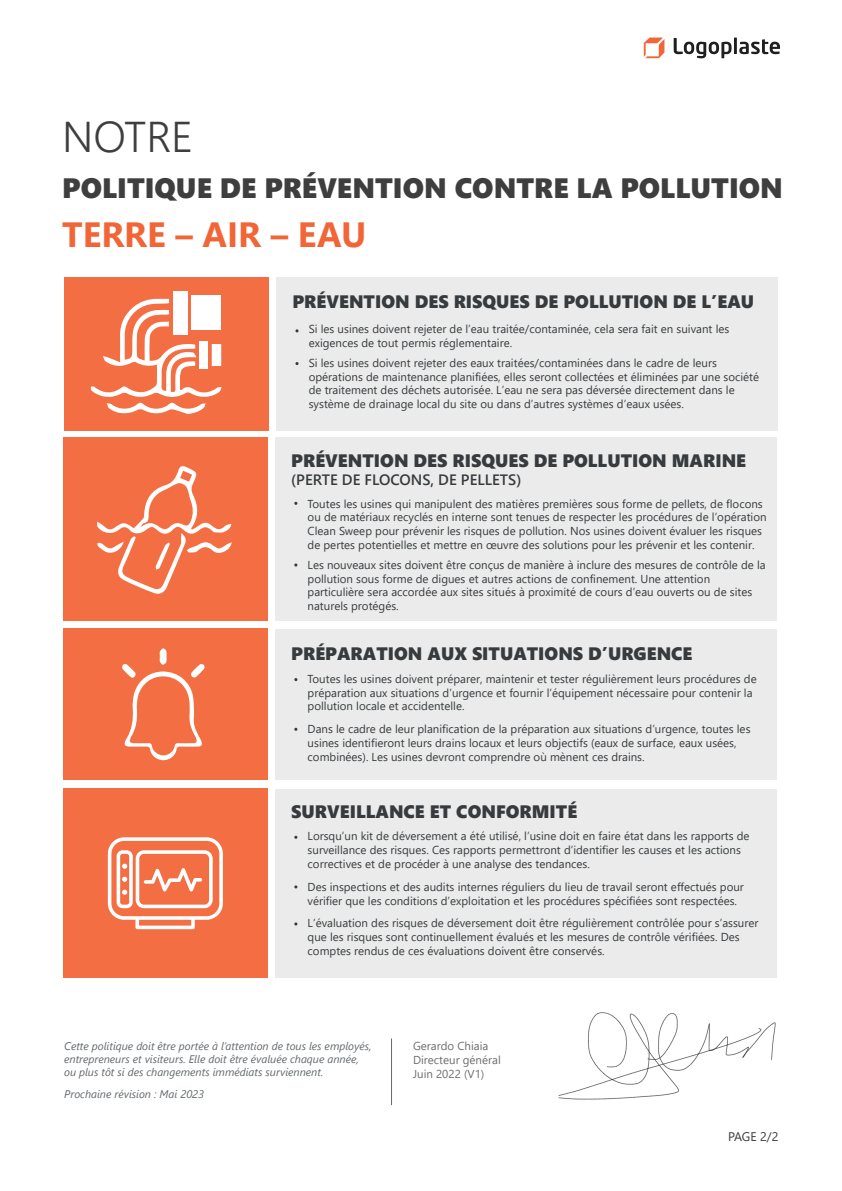
<style>
.page{position:relative;width:842px;height:1191px;background:#fff}
.page>*{position:absolute;margin:0;border:0;box-sizing:border-box;transform-origin:0 0}
.t1{font:300 43px "Segoe UI";color:#3e3e3f}
.t2{font:700 35px "Segoe UI";color:#f16537}
.t3{font:28px "Segoe UI Black";color:#3e3e3f}
.t4{font:18px "Segoe UI Black";color:#373b3e}
.t5{font:600 15px "Segoe UI";color:#373b3e}
.t6{font:12.5px "Segoe UI";color:#373b3e}
.t7{font:11.5px/13.8px "Segoe UI";color:#373b3e}
.t8{font:11.5px/13.8px "Segoe UI";color:#6c6d70}
.t9{font:italic 11px/13.2px "Segoe UI";color:#64696c}
</style>
<div class="page">
<svg style="left:673px;top:38px;width:107px;height:20px"></svg>
<svg style="left:644px;top:38px;width:20px;height:20px"></svg>
<img style="left:558px;top:1012px;width:218px;height:88px">
<div style="left:64px;top:277px;width:205px;height:153px;background:#f36e42"></div>
<div style="left:277px;top:277px;width:501px;height:153px;background:#ebebeb"></div>
<div style="left:192px;top:295px;width:29px;height:35px;background:#fff"></div>
<div style="left:173px;top:291px;width:15px;height:43px;background:#fff"></div>
<svg style="left:91px;top:299px;width:131px;height:115px"></svg>
<div style="left:63px;top:437px;width:204px;height:184px;background:#f36e42"></div>
<div style="left:275px;top:438px;width:501px;height:183px;background:#ebebeb"></div>
<svg style="left:97px;top:466px;width:135px;height:128px"></svg>
<div style="left:63px;top:628px;width:204px;height:152px;background:#f36e42"></div>
<div style="left:275px;top:629px;width:501px;height:151px;background:#ebebeb"></div>
<svg style="left:122px;top:648px;width:83px;height:112px"></svg>
<div style="left:275px;top:788px;width:501px;height:189px;background:#ebebeb"></div>
<div style="left:63px;top:788px;width:204px;height:189px;background:#f36e42"></div>
<svg style="left:108px;top:837px;width:115px;height:92px"></svg>
<h1 class="t1" style="left:62px;top:96px;width:132px">NOTRE</h1>
<h3 class="t3" style="left:62px;top:167px;width:722px">POLITIQUE DE PRÉVENTION CONTRE LA POLLUTION</h3>
<h2 class="t2" style="left:62px;top:202px;width:306px">TERRE – AIR – EAU</h2>
<h3 class="t4" style="left:292px;top:288px;width:463px">PRÉVENTION DES RISQUES DE POLLUTION DE L’EAU</h3>
<p class="t7" style="left:309px;top:321px;width:422px">Si les usines doivent rejeter de l’eau traitée/contaminée, cela sera fait en suivant les exigences de tout permis réglementaire.</p>
<p class="t7" style="left:309px;top:355px;width:452px">Si les usines doivent rejeter des eaux traitées/contaminées dans le cadre de leurs opérations de maintenance planifiées, elles seront collectées et éliminées par une société de traitement des déchets autorisée. L’eau ne sera pas déversée directement dans le système de drainage local du site ou dans d’autres systèmes d’eaux usées.</p>
<h3 class="t4" style="left:291px;top:447px;width:456px">PRÉVENTION DES RISQUES DE POLLUTION MARINE</h3>
<h3 class="t5" style="left:291px;top:465px;width:232px">(PERTE DE FLOCONS, DE PELLETS)</h3>
<p class="t7" style="left:308px;top:495px;width:460px">Toutes les usines qui manipulent des matières premières sous forme de pellets, de flocons ou de matériaux recyclés en interne sont tenues de respecter les procédures de l’opération Clean Sweep pour prévenir les risques de pollution. Nos usines doivent évaluer les risques de pertes potentielles et mettre en œuvre des solutions pour les prévenir et les contenir.</p>
<p class="t7" style="left:308px;top:557px;width:460px">Les nouveaux sites doivent être conçus de manière à inclure des mesures de contrôle de la pollution sous forme de digues et autres actions de confinement. Une attention particulière sera accordée aux sites situés à proximité de cours d’eau ouverts ou de sites naturels protégés.</p>
<h3 class="t4" style="left:291px;top:641px;width:403px">PRÉPARATION AUX SITUATIONS D’URGENCE</h3>
<p class="t7" style="left:308px;top:671px;width:451px">Toutes les usines doivent préparer, maintenir et tester régulièrement leurs procédures de préparation aux situations d’urgence et fournir l’équipement nécessaire pour contenir la pollution locale et accidentelle.</p>
<p class="t7" style="left:308px;top:721px;width:444px">Dans le cadre de leur planification de la préparation aux situations d’urgence, toutes les usines identifieront leurs drains locaux et leurs objectifs (eaux de surface, eaux usées, combinées). Les usines devront comprendre où mènent ces drains.</p>
<h3 class="t4" style="left:291px;top:798px;width:287px">SURVEILLANCE ET CONFORMITÉ</h3>
<p class="t7" style="left:308px;top:828px;width:443px">Lorsqu’un kit de déversement a été utilisé, l’usine doit en faire état dans les rapports de surveillance des risques. Ces rapports permettront d’identifier les causes et les actions correctives et de procéder à une analyse des tendances.</p>
<p class="t7" style="left:308px;top:878px;width:438px">Des inspections et des audits internes réguliers du lieu de travail seront effectués pour vérifier que les conditions d’exploitation et les procédures spécifiées sont respectées.</p>
<p class="t7" style="left:308px;top:915px;width:452px">L’évaluation des risques de déversement doit être régulièrement contrôlée pour s’assurer que les risques sont continuellement évalués et les mesures de contrôle vérifiées. Des comptes rendus de ces évaluations doivent être conservés.</p>
<p class="t9" style="left:64px;top:1037px;width:309px">Cette politique doit être portée à l’attention de tous les employés, entrepreneurs et visiteurs. Elle doit être évaluée chaque année, ou plus tôt si des changements immédiats surviennent.</p>
<p class="t9" style="left:64px;top:1086px;width:141px">Prochaine révision : Mai 2023</p>
<p class="t8" style="left:413px;top:1038px;width:89px">Gerardo Chiaia<br>Directeur général<br>Juin 2022 (V1)</p>
<p class="t6" style="left:728px;top:1124px;width:52px">PAGE 2/2</p>
</div>
